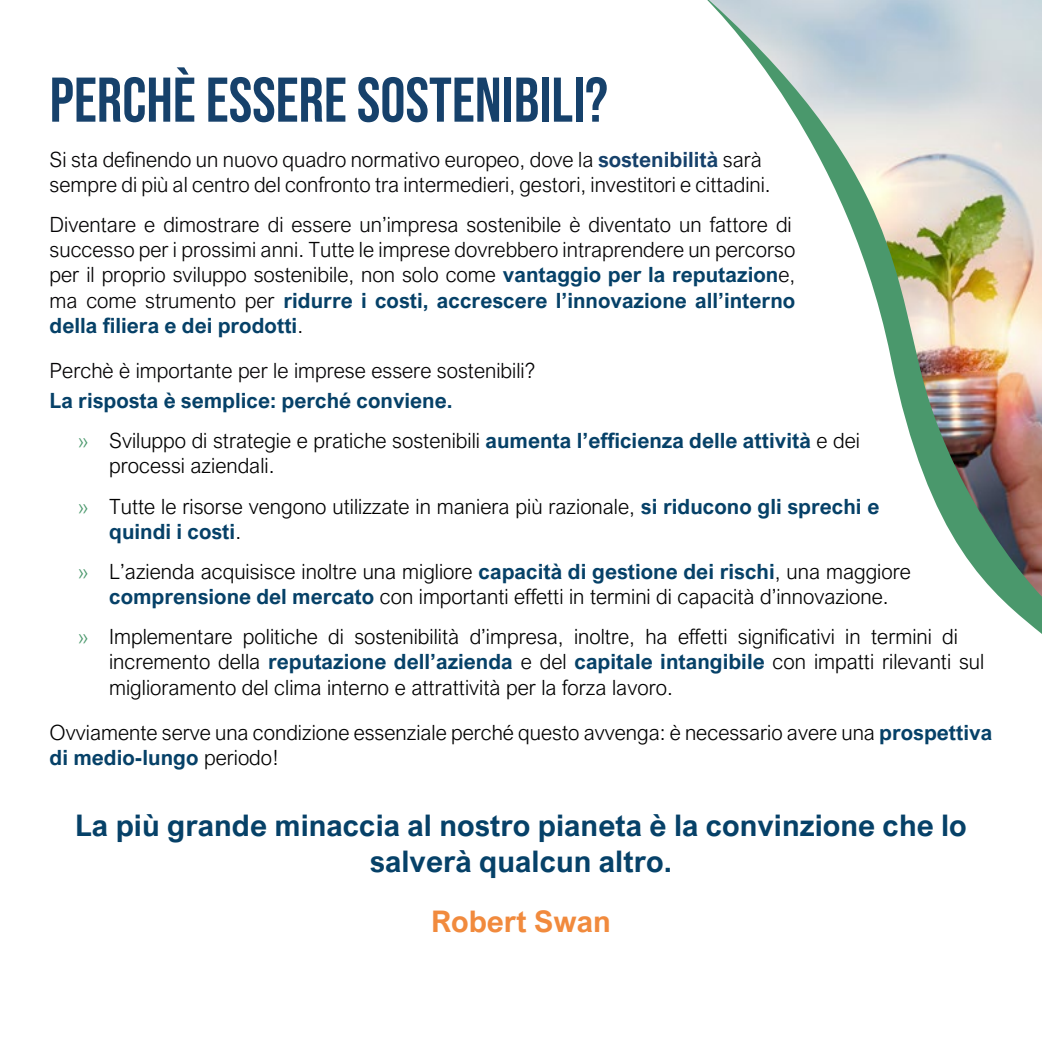
<style>
.page{position:relative;width:1042px;height:1042px;background:#fff}
.page>*{position:absolute;margin:0;border:0;box-sizing:border-box;transform-origin:0 0}
.t1{font:63px "Bebas Neue";color:#16416b}
.t2{font:700 29.75px/35.7px "Arial Nova";color:#064168;text-align:center}
.t3{font:700 29.75px "Arial Nova";color:#f18a3d}
.t4{font:300 21px/40.1px "Arial Nova";color:#000}
.t5{font:300 21px/25.2px "Arial Nova";color:#040304}
.t6{font:700 21px/40.1px "Arial Nova";color:#064168}
.s1{font-weight:700;color:#16416b}
.s2{font-weight:700;color:#064168}
.s3{font-weight:300;color:#4a986c}
.s4{font-weight:300;color:#000}
.s5{color:#4a986c}
</style>
<div class="page">
<svg style="left:707px;top:0;width:335px;height:634px"></svg>
<h1 class="t1" style="left:50px;top:64px;width:560px">PERCHÈ ESSERE SOSTENIBILI?</h1>
<p class="t5" style="left:50px;top:147px;width:723px">Si sta definendo un nuovo quadro normativo europeo, dove la <span class="s1">sostenibilità</span> sarà sempre di più al centro del confronto tra intermedieri, gestori, investitori e cittadini.</p>
<p class="t5" style="left:50px;top:212px;width:747px">Diventare e dimostrare di essere un’impresa sostenibile è diventato un fattore di successo per i prossimi anni. Tutte le imprese dovrebbero intraprendere un percorso per il proprio sviluppo sostenibile, non solo come <span class="s2">vantaggio per la reputazion</span>e, ma come strumento per <span class="s2">ridurre i costi, accrescere l’innovazione all’interno della filiera e dei prodotti</span>.</p>
<p class="t5" style="left:50px;top:358px;width:487px">Perchè è importante per le imprese essere sostenibili?</p>
<p class="t6" style="left:78px;top:380px;width:784px;text-indent:-28px">La risposta è semplice: perché conviene.<br><span class="s3">»</span> <span class="s4">Sviluppo di strategie e pratiche sostenibili</span> aumenta l’efficienza delle attività <span class="s4">e dei</span></p>
<p class="t4" style="left:78px;top:446px;width:803px;text-indent:32px">processi aziendali.<br><span class="s5">»</span> Tutte le risorse vengono utilizzate in maniera più razionale, <span class="s2">si riducono gli sprechi e</span></p>
<p class="t4" style="left:78px;top:511px;width:834px;text-indent:32px"><span class="s2">quindi i costi</span>.<br><span class="s5">»</span> L’azienda acquisisce inoltre una migliore <span class="s2">capacità di gestione dei rischi</span>, una maggiore</p>
<p class="t4" style="left:78px;top:576px;width:882px;text-indent:32px"><span class="s2">comprensione del mercato</span> con importanti effetti in termini di capacità d’innovazione.<br><span class="s5">»</span> Implementare politiche di sostenibilità d’impresa, inoltre, ha effetti significativi in termini di</p>
<p class="t4" style="left:109px;top:649px;width:876px;line-height:25.2px">incremento della <span class="s2">reputazione dell’azienda</span> e del <span class="s2">capitale intangibile</span> con impatti rilevanti sul miglioramento del clima interno e attrattività per la forza lavoro.</p>
<p class="t4" style="left:50px;top:719px;width:944px;line-height:25.2px">Ovviamente serve una condizione essenziale perché questo avvenga: è necessario avere una <span class="s2">prospettiva di medio-lungo</span> periodo!</p>
<h2 class="t2" style="left:75px;top:807px;width:893px">La più grande minaccia al nostro pianeta è la convinzione che lo salverà qualcun altro.</h2>
<h2 class="t3" style="left:431px;top:904px;width:181px">Robert Swan</h2>
</div>
